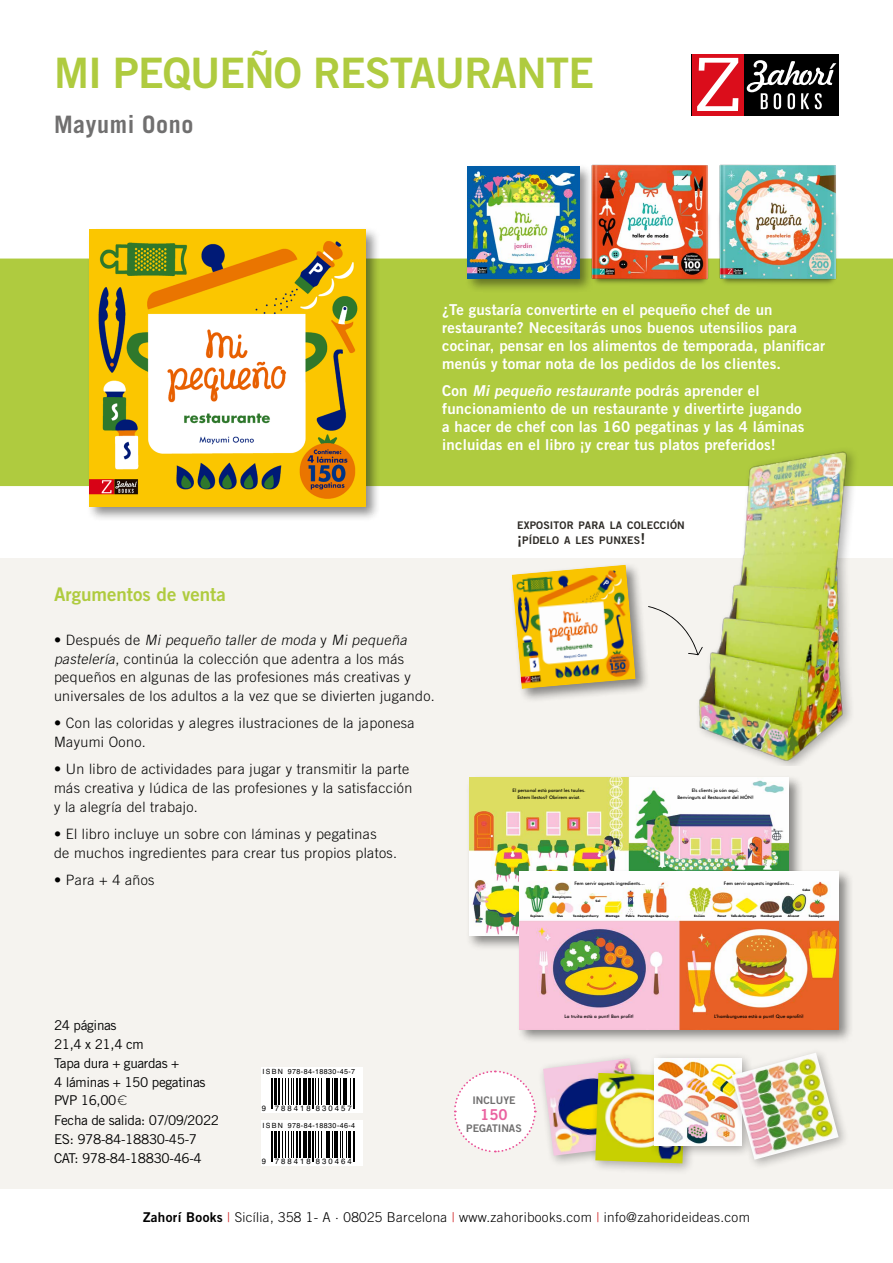
<style>
.page{position:relative;width:893px;height:1263px;background:#fff}
.page>*{position:absolute;margin:0;border:0;box-sizing:border-box;transform-origin:0 0}
.t1{font:42px "Trade Gothic Bold Two";letter-spacing:-.02em;color:#afcb3f}
.t2{font:700 24px "Trade Gothic";letter-spacing:.025em;color:#706f6f}
.t3{font:18.75px "Trade Gothic Bold Two";color:#afcb3f}
.t4{font:15px/18px "Trade Gothic Bold Two";letter-spacing:.01em;color:#fff}
.t5{font:15px "Trade Gothic Bold Two";color:#ea62a0}
.t6{font:300 14.25px/18.8px "Trade Gothic";letter-spacing:.025em;color:#000}
.t7{font:13.5px/18.8px "Trade Gothic";letter-spacing:-.025em;color:#000}
.t8{font:300 13.5px "Trade Gothic";letter-spacing:.025em;color:#000}
.t9{font:10.5px/15px "Trade Gothic Bold Two";letter-spacing:.015em;color:#2d2a26}
.t10{font:10.5px "Trade Gothic Bold Two";color:#706f6f}
.t11{font:7.8px "Helvetica";letter-spacing:.265em;color:#000}
.t12{font:7.2px "Helvetica";letter-spacing:.055em;color:#000}
.t13{font:500 4.8px/6.9px "Futura BT";color:#000;text-align:center}
.t14{font:700 2.85px "Futura";color:#000}
.t15{font:700 2.85px "Futura";letter-spacing:-.02em;color:#000}
.t16{font:700 2.85px "Futura";letter-spacing:-.035em;color:#000}
.s1{font-style:italic}
.s2{font-size:15px}
.s3{font-family:"Brandon Grotesque";font-weight:300}
.s4{font-family:"Trade Gothic Bold Two";font-weight:400}
.s5{color:#cd1719}
</style>
<div class="page">
<div style="left:692px;top:54px;width:147px;height:61px;background:#000"></div>
<div style="left:692px;top:54px;width:51px;height:61px;background:#db0d1b"></div>
<svg style="left:697px;top:58px;width:41px;height:53px"></svg>
<svg style="left:747px;top:60px;width:89px;height:49px"></svg>
<div style="left:0;top:558px;width:893px;height:630px;background:#f5f3ef"></div>
<div style="left:0;top:259px;width:893px;height:227px;background:#afcb3f"></div>
<div style="left:86px;top:227px;width:295px;height:295px;background:#000;opacity:.45"></div>
<img style="left:89px;top:230px;width:277px;height:276px">
<div style="left:509px;top:562px;width:141px;height:142px;background:#000;opacity:.45"></div>
<img style="left:512px;top:565px;width:124px;height:124px">
<div style="left:261px;top:1120px;width:101px;height:46px;background:#fff"></div>
<hr style="left:271px;top:1131px;width:1px;height:31px;background:#000">
<hr style="left:272px;top:1131px;width:1px;height:31px;background:#000">
<hr style="left:274px;top:1131px;width:3px;height:27px;background:#000">
<hr style="left:278px;top:1131px;width:2px;height:27px;background:#000">
<svg style="left:282px;top:1131px;width:12px;height:27px"></svg>
<hr style="left:296px;top:1131px;width:2px;height:27px;background:#000">
<hr style="left:299px;top:1131px;width:2px;height:27px;background:#000">
<svg style="left:303px;top:1131px;width:1px;height:27px"></svg>
<hr style="left:305px;top:1131px;width:2px;height:27px;background:#000">
<hr style="left:308px;top:1131px;width:3px;height:27px;background:#000">
<hr style="left:312px;top:1131px;width:1px;height:31px;background:#000">
<hr style="left:313px;top:1131px;width:1px;height:31px;background:#000">
<svg style="left:315px;top:1131px;width:32px;height:27px"></svg>
<hr style="left:348px;top:1131px;width:3px;height:27px;background:#000">
<hr style="left:353px;top:1131px;width:1px;height:31px;background:#000">
<hr style="left:354px;top:1131px;width:1px;height:31px;background:#000">
<div style="left:261px;top:1067px;width:101px;height:45px;background:#fff"></div>
<hr style="left:271px;top:1078px;width:1px;height:31px;background:#000">
<hr style="left:272px;top:1078px;width:1px;height:31px;background:#000">
<hr style="left:274px;top:1078px;width:3px;height:26px;background:#000">
<hr style="left:278px;top:1078px;width:2px;height:26px;background:#000">
<svg style="left:282px;top:1078px;width:12px;height:26px"></svg>
<hr style="left:296px;top:1078px;width:2px;height:26px;background:#000">
<hr style="left:299px;top:1078px;width:2px;height:26px;background:#000">
<svg style="left:303px;top:1078px;width:1px;height:26px"></svg>
<hr style="left:305px;top:1078px;width:2px;height:26px;background:#000">
<hr style="left:308px;top:1078px;width:3px;height:26px;background:#000">
<hr style="left:312px;top:1078px;width:1px;height:31px;background:#000">
<hr style="left:313px;top:1078px;width:1px;height:31px;background:#000">
<svg style="left:315px;top:1078px;width:36px;height:26px"></svg>
<hr style="left:353px;top:1078px;width:1px;height:31px;background:#000">
<hr style="left:354px;top:1078px;width:1px;height:31px;background:#000">
<img style="left:725px;top:164px;width:127px;height:130px">
<img style="left:576px;top:164px;width:149px;height:130px">
<div style="left:466px;top:775px;width:338px;height:175px;background:#000;opacity:.45"></div>
<img style="left:469px;top:778px;width:320px;height:157px">
<div style="left:516px;top:868px;width:338px;height:176px;background:#000;opacity:.45"></div>
<img style="left:519px;top:871px;width:320px;height:158px">
<svg style="left:454px;top:1070px;width:83px;height:83px"></svg>
<div style="left:538px;top:1053px;width:114px;height:114px;background:#000;opacity:.3"></div>
<img style="left:543px;top:1058px;width:97px;height:98px">
<div style="left:589px;top:1067px;width:108px;height:108px;background:#000;opacity:.3"></div>
<img style="left:595px;top:1073px;width:90px;height:90px">
<div style="left:649px;top:1052px;width:105px;height:106px;background:#000;opacity:.3"></div>
<img style="left:655px;top:1058px;width:71px;height:88px">
<div style="left:726px;top:1047px;width:124px;height:124px;background:#000;opacity:.3"></div>
<img style="left:732px;top:1052px;width:107px;height:108px">
<img style="left:681px;top:445px;width:193px;height:320px">
<svg style="left:648px;top:606px;width:55px;height:49px"></svg>
<div style="left:465px;top:164px;width:129px;height:129px;background:#000;opacity:.45"></div>
<img style="left:468px;top:167px;width:111px;height:111px">
<h1 class="t1" style="left:54px;top:47px;width:541px">MI PEQUEÑO RESTAURANTE</h1>
<h2 class="t2" style="left:54px;top:110px;width:141px">Mayumi Oono</h2>
<p class="t4" style="left:442px;top:300px;width:384px">¿Te gustaría convertirte en el pequeño chef de un restaurante? Necesitarás unos buenos utensilios para cocinar, pensar en los alimentos de temporada, planificar menús y tomar nota de los pedidos de los clientes.</p>
<p class="t4" style="left:442px;top:381px;width:364px">Co n <span class="s1">Mi pequeño restaurante</span> pod rá s a p re n d e r e l funcionamiento de un restaurante y divertirte jugando a hacer de chef con las 160 pegatinas y las 4 láminas incluidas en el libro ¡y crear tus platos preferidos!</p>
<h3 class="t3" style="left:54px;top:583px;width:173px">Argumentos de venta</h3>
<p class="t6" style="left:54px;top:630px;width:382px">• D e s p u é s d e <span class="s1">Mi pequeño taller de moda</span> y <span class="s1">Mi pequeña pastelería</span>, continúa la colección que adentra a los más pequeños en algunas de las profesiones más creativas y universales de los adultos a la vez que se divierten jugando.</p>
<p class="t6" style="left:54px;top:714px;width:362px">• Con las coloridas y alegres ilustraciones de la japonesa<br>Mayumi Oono.</p>
<p class="t6" style="left:54px;top:760px;width:360px">• Un libro de actividades para jugar y transmitir la parte más creativa y lúdica de las profesiones y la satisfacción y la alegría del trabajo.</p>
<p class="t6" style="left:54px;top:824px;width:345px">• El libro incluye un sobre con láminas y pegatinas<br>de muchos ingredientes para crear tus propios platos.</p>
<p class="t6" style="left:54px;top:870px;width:102px">• Para + 4 años</p>
<p class="t9" style="left:517px;top:518px;width:169px">EXPOSITOR PARA LA COLECCIÓN <span class="s2">¡</span>PÍDELO A LES PUNXES<span class="s2">!</span></p>
<p class="t13" style="left:513px;top:786px;width:74px">El personal està parant les taules.<br>Estem llestos? Obrirem aviat.</p>
<p class="t13" style="left:677px;top:786px;width:78px">Els clients ja són aquí.<br>Benvinguts al Restaurant del MÓN!</p>
<p class="t14" style="left:531px;top:914px;width:14px">Espinacs</p>
<p class="t13" style="left:574px;top:880px;width:72px">Fem servir aquests ingredients…</p>
<p class="t13" style="left:724px;top:880px;width:72px">Fem servir aquests ingredients…</p>
<p class="t14" style="left:802px;top:888px;width:9px">Ceba</p>
<p class="t14" style="left:552px;top:894px;width:21px">Xampinyons</p>
<p class="t14" style="left:557px;top:914px;width:8px">Ous</p>
<p class="t14" style="left:573px;top:914px;width:27px">Tomàquet cherry</p>
<p class="t14" style="left:596px;top:899px;width:6px">Sal</p>
<p class="t14" style="left:606px;top:914px;width:15px">Mantega</p>
<p class="t14" style="left:626px;top:914px;width:45px">Pebre Pastanaga Quètxup</p>
<p class="t14" style="left:694px;top:914px;width:12px">Enciam</p>
<p class="t14" style="left:717px;top:914px;width:10px">Panet</p>
<p class="t15" style="left:731px;top:914px;width:27px">Talls de formatge</p>
<p class="t16" style="left:761px;top:914px;width:22px">Hamburguesa</p>
<p class="t14" style="left:788px;top:914px;width:13px">Alvocat</p>
<p class="t14" style="left:809px;top:914px;width:17px">Tomàquet</p>
<p class="t7" style="left:54px;top:1016px;width:153px">24 páginas<br>21,4 x 21,4 cm<br>Tapa dura + guardas +<br>4 láminas + 150 pegatinas<br>PVP 16,00<span class="s3">€</span></p>
<p class="t7" style="left:54px;top:1111px;width:167px">Fecha de salida: 07/09/2022<br>ES: 978-84-18830-45-7<br>CAT: 978-84-18830-46-4</p>
<p class="t12" style="left:263px;top:1066px;width:94px">ISBN 978-84-18830-45-7</p>
<p class="t11" style="left:262px;top:1102px;width:92px">9 788418 830457</p>
<p class="t12" style="left:263px;top:1119px;width:94px">ISBN 978-84-18830-46-4</p>
<p class="t11" style="left:262px;top:1155px;width:92px">9 788418 830464</p>
<p class="t10" style="left:472px;top:1093px;width:45px">INCLUYE</p>
<p class="t5" style="left:480px;top:1105px;width:29px">150</p>
<p class="t10" style="left:466px;top:1121px;width:57px">PEGATINAS</p>
<p class="t13" style="left:565px;top:1013px;width:71px">La truita està a punt! Bon profit!</p>
<p class="t13" style="left:714px;top:1013px;width:91px">L’hamburguesa està a punt! Que aprofiti!</p>
<p class="t8" style="left:143px;top:1209px;width:608px"><span class="s4">Zahorí Books</span> <span class="s5">|</span> Sicília, 358 1- A · 08025 Barcelona <span class="s5">|</span> www.zahoribooks.com <span class="s5">|</span> info@zahorideideas.com</p>
</div>
